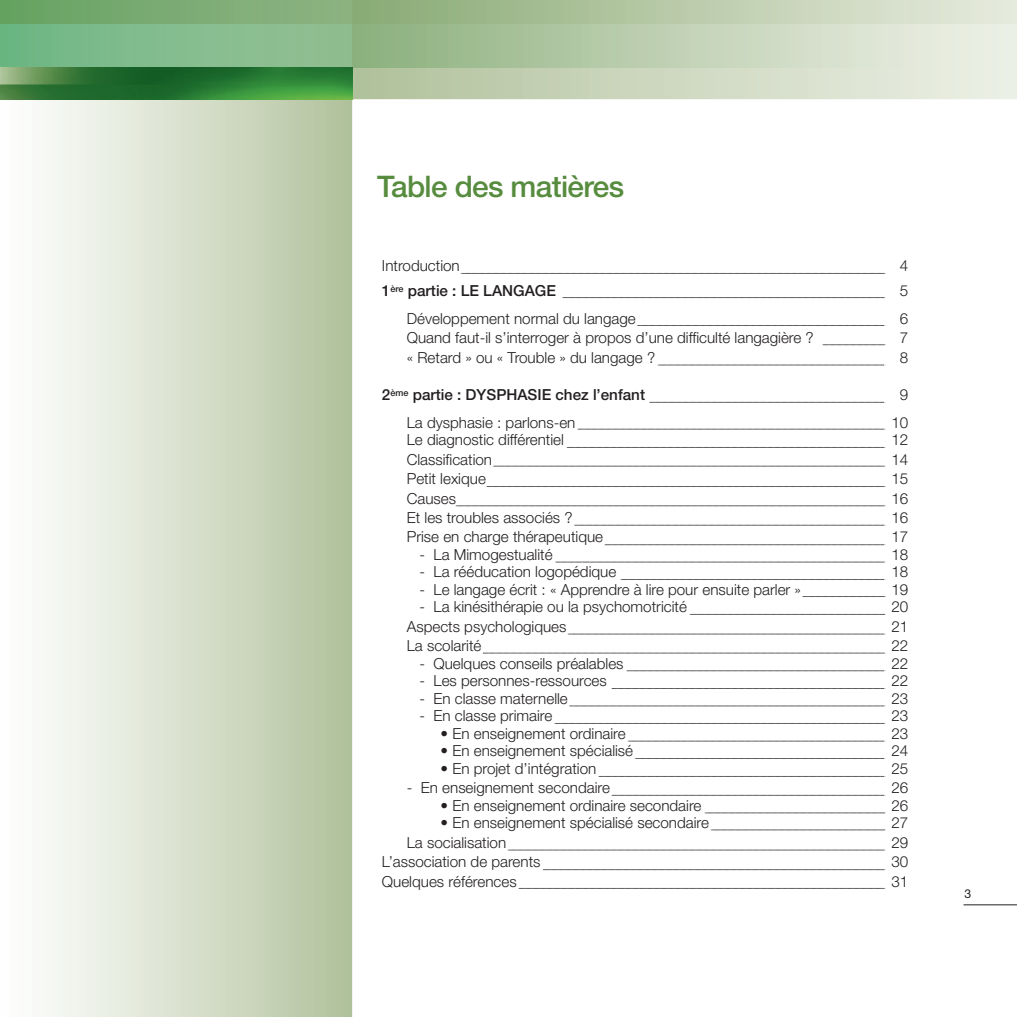
<style>
.page{position:relative;width:1017px;height:1017px;background:#fff}
.page>*{position:absolute;margin:0;border:0;box-sizing:border-box;transform-origin:0 0}
.t1{font:500 29.75px "Helvetica Neue";letter-spacing:-.02em;color:#578c3f}
.t2{font:300 15.22px "Helvetica Neue";color:#231f20}
.t3{font:500 15.22px "Helvetica Neue";color:#231f20}
.t4{font:12.25px "Helvetica Neue";color:#231f20}
</style>
<div class="page">
<hr style="left:963px;top:904px;width:54px;height:1px;background:#231f20">
<img style="left:0;top:0;width:352px;height:1017px">
<img style="left:352px;top:0;width:665px;height:99px">
<img style="left:352px;top:23px;width:561px;height:44px">
<svg style="left:352px;top:0;width:1px;height:23px"></svg>
<img style="left:0;top:67px;width:352px;height:32px">
<svg style="left:461px;top:273px;width:425px;height:1px"></svg>
<svg style="left:493px;top:466px;width:393px;height:1px"></svg>
<svg style="left:486px;top:486px;width:400px;height:1px"></svg>
<svg style="left:456px;top:506px;width:429px;height:1px"></svg>
<svg style="left:574px;top:525px;width:312px;height:1px"></svg>
<svg style="left:604px;top:544px;width:282px;height:2px"></svg>
<svg style="left:555px;top:562px;width:331px;height:1px"></svg>
<svg style="left:620px;top:579px;width:266px;height:1px"></svg>
<svg style="left:802px;top:596px;width:84px;height:1px"></svg>
<svg style="left:689px;top:614px;width:197px;height:1px"></svg>
<svg style="left:568px;top:634px;width:318px;height:1px"></svg>
<svg style="left:483px;top:653px;width:403px;height:1px"></svg>
<svg style="left:508px;top:850px;width:378px;height:1px"></svg>
<svg style="left:542px;top:869px;width:344px;height:1px"></svg>
<svg style="left:518px;top:888px;width:368px;height:1px"></svg>
<svg style="left:627px;top:671px;width:258px;height:1px"></svg>
<svg style="left:611px;top:688px;width:275px;height:1px"></svg>
<svg style="left:569px;top:706px;width:317px;height:1px"></svg>
<svg style="left:554px;top:723px;width:332px;height:1px"></svg>
<svg style="left:628px;top:741px;width:258px;height:1px"></svg>
<svg style="left:635px;top:758px;width:251px;height:1px"></svg>
<svg style="left:598px;top:776px;width:288px;height:1px"></svg>
<svg style="left:611px;top:795px;width:275px;height:1px"></svg>
<svg style="left:704px;top:813px;width:182px;height:1px"></svg>
<svg style="left:711px;top:830px;width:175px;height:1px"></svg>
<svg style="left:562px;top:297px;width:324px;height:1px"></svg>
<svg style="left:577px;top:429px;width:309px;height:1px"></svg>
<svg style="left:566px;top:447px;width:320px;height:1px"></svg>
<svg style="left:649px;top:402px;width:237px;height:1px"></svg>
<svg style="left:658px;top:365px;width:228px;height:1px"></svg>
<svg style="left:637px;top:325px;width:249px;height:1px"></svg>
<svg style="left:822px;top:344px;width:64px;height:2px"></svg>
<h1 class="t1" style="left:377px;top:176px;width:249px">Table des matières</h1>
<p class="t2" style="left:382px;top:261px;width:79px">Introduction</p>
<p class="t2" style="left:900px;top:261px;width:10px">4</p>
<p class="t3" style="left:382px;top:285px;width:176px">1<sup>ère</sup> partie : LE LANGAGE</p>
<p class="t2" style="left:900px;top:285px;width:10px">5</p>
<p class="t2" style="left:407px;top:313px;width:230px">Développement normal du langage</p>
<p class="t2" style="left:900px;top:313px;width:10px">6</p>
<p class="t2" style="left:407px;top:332px;width:408px">Quand faut-il s’interroger à propos d’une difficulté langagière ?</p>
<p class="t2" style="left:900px;top:332px;width:10px">7</p>
<p class="t2" style="left:407px;top:352px;width:250px">« Retard » ou « Trouble » du langage ?</p>
<p class="t2" style="left:900px;top:352px;width:10px">8</p>
<p class="t3" style="left:382px;top:389px;width:265px">2<sup>ème</sup> partie : DYSPHASIE chez l’enfant</p>
<p class="t2" style="left:900px;top:389px;width:10px">9</p>
<p class="t2" style="left:407px;top:417px;width:170px">La dysphasie : parlons-en</p>
<p class="t2" style="left:891px;top:417px;width:18px">10</p>
<p class="t2" style="left:407px;top:434px;width:159px">Le diagnostic différentiel</p>
<p class="t2" style="left:891px;top:434px;width:18px">12</p>
<p class="t2" style="left:407px;top:454px;width:87px">Classification</p>
<p class="t2" style="left:891px;top:454px;width:18px">14</p>
<p class="t2" style="left:407px;top:473px;width:81px">Petit lexique</p>
<p class="t2" style="left:891px;top:473px;width:18px">15</p>
<p class="t2" style="left:407px;top:493px;width:51px">Causes</p>
<p class="t2" style="left:891px;top:493px;width:18px">16</p>
<p class="t2" style="left:407px;top:512px;width:167px">Et les troubles associés ?</p>
<p class="t2" style="left:891px;top:512px;width:18px">16</p>
<p class="t2" style="left:407px;top:532px;width:198px">Prise en charge thérapeutique</p>
<p class="t2" style="left:891px;top:532px;width:18px">17</p>
<p class="t2" style="left:419px;top:549px;width:135px">- La Mimogestualité</p>
<p class="t2" style="left:891px;top:549px;width:18px">18</p>
<p class="t2" style="left:419px;top:567px;width:198px">- La rééducation logopédique</p>
<p class="t2" style="left:891px;top:567px;width:18px">18</p>
<p class="t2" style="left:419px;top:584px;width:383px">- Le langage écrit : « Apprendre à lire pour ensuite parler »</p>
<p class="t2" style="left:891px;top:584px;width:18px">19</p>
<p class="t2" style="left:419px;top:602px;width:269px">- La kinésithérapie ou la psychomotricité</p>
<p class="t2" style="left:891px;top:602px;width:18px">20</p>
<p class="t2" style="left:407px;top:621px;width:161px">Aspects psychologiques</p>
<p class="t2" style="left:891px;top:621px;width:18px">21</p>
<p class="t2" style="left:407px;top:641px;width:76px">La scolarité</p>
<p class="t2" style="left:891px;top:641px;width:18px">22</p>
<p class="t2" style="left:419px;top:658px;width:206px">- Quelques conseils préalables</p>
<p class="t2" style="left:891px;top:658px;width:18px">22</p>
<p class="t2" style="left:419px;top:676px;width:189px">- Les personnes-ressources</p>
<p class="t2" style="left:891px;top:676px;width:18px">22</p>
<p class="t2" style="left:419px;top:693px;width:150px">- En classe maternelle</p>
<p class="t2" style="left:891px;top:693px;width:18px">23</p>
<p class="t2" style="left:419px;top:711px;width:134px">- En classe primaire</p>
<p class="t2" style="left:891px;top:711px;width:18px">23</p>
<p class="t2" style="left:441px;top:728px;width:187px">• En enseignement ordinaire</p>
<p class="t2" style="left:891px;top:728px;width:18px">23</p>
<p class="t2" style="left:441px;top:746px;width:194px">• En enseignement spécialisé</p>
<p class="t2" style="left:891px;top:746px;width:18px">24</p>
<p class="t2" style="left:441px;top:763px;width:157px">• En projet d’intégration</p>
<p class="t2" style="left:891px;top:763px;width:18px">25</p>
<p class="t2" style="left:407px;top:783px;width:205px">- En enseignement secondaire</p>
<p class="t2" style="left:891px;top:783px;width:18px">26</p>
<p class="t2" style="left:441px;top:800px;width:262px">• En enseignement ordinaire secondaire</p>
<p class="t2" style="left:891px;top:800px;width:18px">26</p>
<p class="t2" style="left:441px;top:818px;width:270px">• En enseignement spécialisé secondaire</p>
<p class="t2" style="left:891px;top:818px;width:18px">27</p>
<p class="t2" style="left:407px;top:837px;width:101px">La socialisation</p>
<p class="t2" style="left:891px;top:837px;width:18px">29</p>
<p class="t2" style="left:382px;top:856px;width:160px">L’association de parents</p>
<p class="t2" style="left:891px;top:856px;width:18px">30</p>
<p class="t2" style="left:382px;top:876px;width:136px">Quelques références</p>
<p class="t2" style="left:891px;top:876px;width:18px">31</p>
<p class="t4" style="left:965px;top:889px;width:8px">3</p>
</div>
